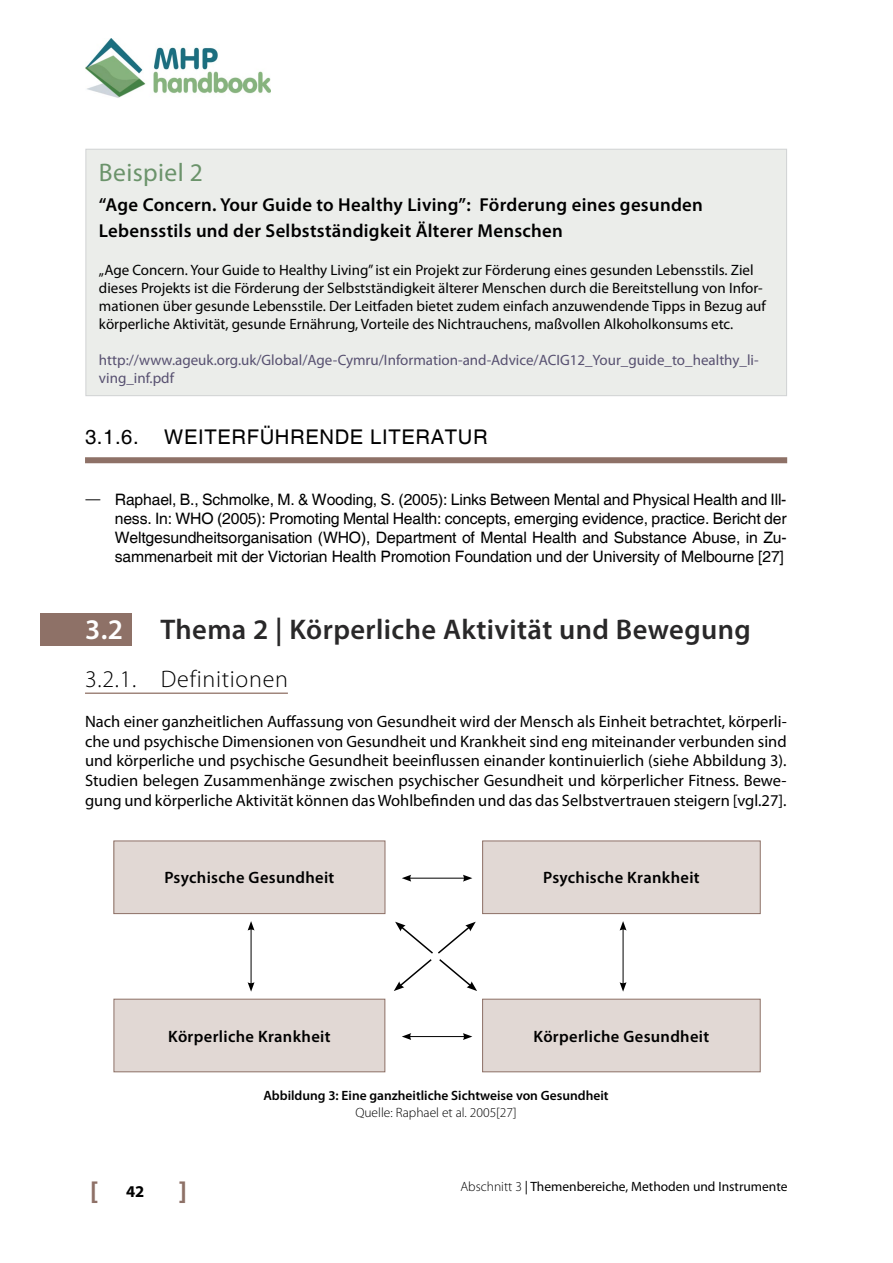
<style>
.page{position:relative;width:893px;height:1263px;background:#fff}
.page>*{position:absolute;margin:0;border:0;box-sizing:border-box;transform-origin:0 0}
.t1{font:600 28.5px "Myriad Pro";letter-spacing:.015em;color:#292829}
.t2{font:600 28.5px "Myriad Pro";color:#fff}
.t3{font:700 27px "Myriad Pro";color:#8e7167}
.t4{font:25.5px "Myriad Pro";letter-spacing:.015em;color:#6b936b}
.t5{font:300 24px "Myriad Pro";letter-spacing:.03em;color:#000}
.t6{font:20.25px "Helvetica";letter-spacing:.03em;color:#000}
.t7{font:600 18.75px/25.5px "Myriad Pro";letter-spacing:.015em;color:#000}
.t8{font:16.5px/19.8px "Myriad Pro";color:#000;text-align:justify}
.t9{font:600 16.5px "Myriad Pro";letter-spacing:.02em;color:#000}
.t10{font:700 16.5px "Myriad Pro";color:#000}
.t11{font:15.75px/18.9px "Helvetica";letter-spacing:-.01em;color:#000;text-align:justify}
.t12{font:15px/18px "Myriad Pro";color:#000}
.t13{font:15px/18px "Myriad Pro";color:#575070}
.t14{font:600 13.5px "Myriad Pro";color:#000}
.t15{font:13.5px "Myriad Pro";color:#000}
.t16{font:300 13.5px "Myriad Pro";color:#000}
.s1{font-family:"Myriad Pro"}
.s2{font-size:27px;color:#8e7167}
.s3{font-weight:300}
</style>
<div class="page">
<img style="left:85px;top:38px;width:186px;height:60px">
<div style="left:40px;top:613px;width:92px;height:32px;background:#8e7167"></div>
<div style="left:86px;top:149px;width:701px;height:247px;background:#ebedea"></div>
<div style="left:85px;top:149px;width:702px;height:247px;border:1px solid #d1d3d4"></div>
<hr style="left:85px;top:692px;width:203px;height:2px;background:#a0867c">
<div style="left:114px;top:841px;width:271px;height:72px;background:#e1d8d4"></div>
<div style="left:114px;top:840px;width:271px;height:74px;border:1px solid #8e7167"></div>
<div style="left:483px;top:841px;width:277px;height:72px;background:#e1d8d4"></div>
<div style="left:482px;top:840px;width:279px;height:74px;border:1px solid #8e7167"></div>
<div style="left:114px;top:999px;width:271px;height:73px;background:#e1d8d4"></div>
<div style="left:114px;top:999px;width:271px;height:73px;border:1px solid #8e7167"></div>
<div style="left:483px;top:999px;width:277px;height:73px;background:#e1d8d4"></div>
<div style="left:482px;top:999px;width:279px;height:73px;border:1px solid #8e7167"></div>
<hr style="left:409px;top:878px;width:56px;height:1px;background:#000">
<svg style="left:463px;top:875px;width:9px;height:7px"></svg>
<svg style="left:402px;top:875px;width:9px;height:7px"></svg>
<hr style="left:409px;top:1036px;width:56px;height:1px;background:#000">
<svg style="left:463px;top:1033px;width:9px;height:7px"></svg>
<svg style="left:402px;top:1033px;width:9px;height:7px"></svg>
<hr style="left:251px;top:928px;width:1px;height:56px;background:#000">
<svg style="left:248px;top:921px;width:7px;height:9px"></svg>
<svg style="left:248px;top:982px;width:7px;height:10px"></svg>
<hr style="left:623px;top:928px;width:1px;height:56px;background:#000">
<svg style="left:620px;top:921px;width:6px;height:9px"></svg>
<svg style="left:620px;top:982px;width:6px;height:10px"></svg>
<svg style="left:394px;top:922px;width:83px;height:69px"></svg>
<div style="left:85px;top:457px;width:702px;height:6px;background:#8e7167"></div>
<h3 class="t4" style="left:99px;top:157px;width:105px">Beispiel 2</h3>
<p class="t7" style="left:99px;top:192px;width:605px">“Age Concern. Your Guide to Healthy Living”: Förderung eines gesunden<br>Lebensstils und der Selbstständigkeit Älterer Menschen</p>
<p class="t12" style="left:99px;top:260px;width:668px">„Age Concern. Your Guide to Healthy Living” ist ein Projekt zur Förderung eines gesunden Lebensstils. Ziel dieses Projekts ist die Förderung der Selbstständigkeit älterer Menschen durch die Bereitstellung von Infor&shy;mationen über gesunde Lebensstile. Der Leitfaden bietet zudem einfach anzuwendende Tipps in Bezug auf körperliche Aktivität, gesunde Ernährung, Vorteile des Nichtrauchens, maßvollen Alkoholkonsums etc.</p>
<p class="t13" style="left:99px;top:350px;width:661px">http://www.ageuk.org.uk/Global/Age-Cymru/Information-and-Advice/ACIG12_Your_guide_to_healthy_li&shy;ving_inf.pdf</p>
<p class="t6" style="left:85px;top:425px;width:55px">3.1.6.</p>
<p class="t6" style="left:164px;top:425px;width:325px">WEITERFÜHRENDE LITERATUR</p>
<p class="t11" style="left:115px;top:491px;width:673px;text-indent:-30px"><span class="s1">Ū</span> Raphael, B., Schmolke, M. &amp; Wooding, S. (2005): Links Between Mental and Physical Health and Ill&shy;ness. In: WHO (2005): Promoting Mental Health: concepts, emerging evidence, practice. Bericht der Weltgesundheitsorganisation (WHO), Department of Mental Health and Substance Abuse, in Zu&shy;sammenarbeit mit der Victorian Health Promotion Foundation und der University of Melbourne [27]</p>
<h1 class="t2" style="left:85px;top:611px;width:40px">3.2</h1>
<h1 class="t1" style="left:160px;top:611px;width:592px">Thema 2 | Körperliche Aktivität und Bewegung</h1>
<h3 class="t5" style="left:85px;top:666px;width:204px">3.2.1. Definitionen</h3>
<p class="t8" style="left:85px;top:711px;width:703px">Nach einer ganzheitlichen Auffassung von Gesundheit wird der Mensch als Einheit betrachtet, körperli&shy;che und psychische Dimensionen von Gesundheit und Krankheit sind eng miteinander verbunden sind und körperliche und psychische Gesundheit beeinflussen einander kontinuierlich (siehe Abbildung 3).<br>Studien belegen Zusammenhänge zwischen psychischer Gesundheit und körperlicher Fitness. Bewe&shy;gung und körperliche Aktivität können das Wohlbefinden und das das Selbstvertrauen steigern [vgl.27].</p>
<p class="t9" style="left:164px;top:867px;width:171px">Psychische Gesundheit</p>
<p class="t9" style="left:543px;top:867px;width:158px">Psychische Krankheit</p>
<p class="t9" style="left:168px;top:1026px;width:164px">Körperliche Krankheit</p>
<p class="t9" style="left:534px;top:1026px;width:177px">Körperliche Gesundheit</p>
<p class="t14" style="left:263px;top:1087px;width:347px">Abbildung 3: Eine ganzheitliche Sichtweise von Gesundheit</p>
<p class="t16" style="left:355px;top:1104px;width:163px">Quelle: Raphael et al. 2005[27]</p>
<p class="t10" style="left:90px;top:1181px;width:56px"><span class="s2">[</span> 42</p>
<h2 class="t3" style="left:179px;top:1173px;width:10px">]</h2>
<p class="t15" style="left:460px;top:1178px;width:329px"><span class="s3">Abschnitt 3</span> | Themenbereiche, Methoden und Instrumente</p>
</div>
